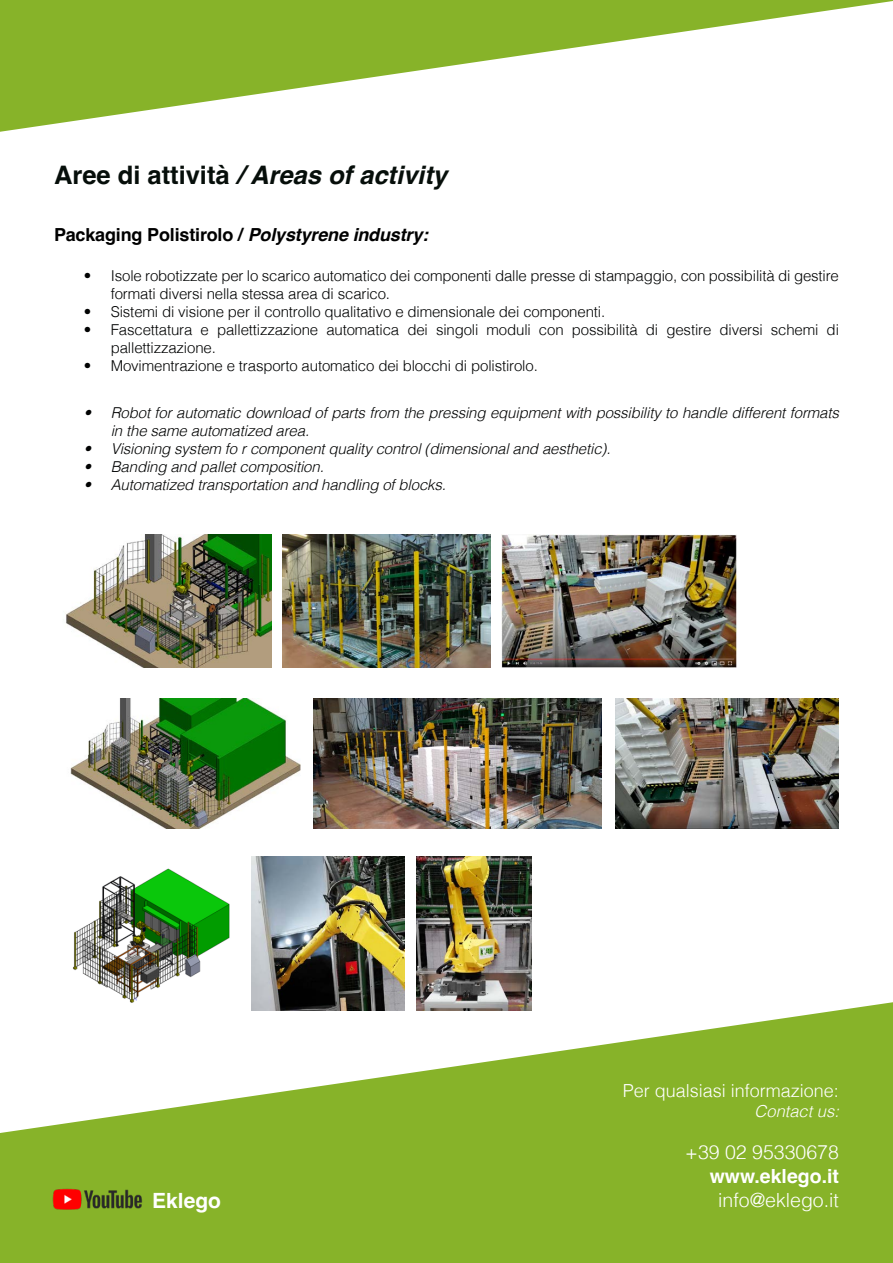
<style>
.page{position:relative;width:893px;height:1263px;background:#fff}
.page>*{position:absolute;margin:0;border:0;box-sizing:border-box;transform-origin:0 0}
.t1{font:italic 700 25.5px "Helvetica";color:#060e0a}
.t2{font:700 21px "Helvetica";color:#fff}
.t3{font:300 19.5px "Helvetica";color:#fff}
.t4{font:700 19.5px "Helvetica";color:#fff}
.t5{font:700 18px "Helvetica";letter-spacing:-.01em;color:#000}
.t6{font:300 18px "Helvetica";color:#fff}
.t7{font:italic 300 16.5px "Helvetica";color:#fff}
.t8{font:300 15px/18px "Helvetica";letter-spacing:-.01em;color:#010202}
.t9{font:italic 300 15px/18px "Helvetica";letter-spacing:-.01em;color:#010202}
.s1{font-style:normal}
.s2{font-style:italic}
</style>
<div class="page">
<svg style="left:0;top:0;width:893px;height:132px"></svg>
<svg style="left:0;top:1002px;width:893px;height:261px;fill:#87b329"></svg>
<img style="left:50px;top:1183px;width:95px;height:32px">
<img style="left:501px;top:534px;width:235px;height:134px">
<img style="left:282px;top:534px;width:208px;height:134px">
<img style="left:65px;top:534px;width:206px;height:134px">
<img style="left:70px;top:698px;width:231px;height:130px">
<img style="left:615px;top:698px;width:224px;height:130px">
<img style="left:314px;top:698px;width:288px;height:130px">
<img style="left:54px;top:868px;width:185px;height:142px">
<img style="left:417px;top:857px;width:115px;height:153px">
<img style="left:251px;top:857px;width:154px;height:153px">
<h1 class="t1" style="left:54px;top:159px;width:395px"><span class="s1">Aree di attività</span> / Areas of activity</h1>
<p class="t5" style="left:54px;top:224px;width:376px">Packaging Polistirolo / <span class="s2">Polystyrene industry:</span></p>
<p class="t8" style="left:111px;top:265px;width:730px;text-indent:-27px">• Isole robotizzate per lo scarico automatico dei componenti dalle presse di stampaggio, con possibilità di gestire formati diversi nella stessa area di scarico.</p>
<p class="t8" style="left:84px;top:301px;width:523px">• Sistemi di visione per il controllo qualitativo e dimensionale dei componenti.</p>
<p class="t8" style="left:111px;top:319px;width:730px;text-indent:-27px">• Fascettatura e pallettizzazione automatica dei singoli moduli con possibilità di gestire diversi schemi di pallettizzazione.</p>
<p class="t8" style="left:84px;top:355px;width:456px">• Movimentrazione e trasporto automatico dei blocchi di polistirolo.</p>
<p class="t9" style="left:111px;top:403px;width:730px;text-indent:-27px">• Robot for automatic download of parts from the pressing equipment with possibility to handle different formats in the same automatized area.</p>
<p class="t9" style="left:84px;top:439px;width:528px">• Visioning system fo r component quality control (dimensional and aesthetic).</p>
<p class="t9" style="left:84px;top:457px;width:242px">• Banding and pallet composition.</p>
<p class="t9" style="left:84px;top:475px;width:364px">• Automatized transportation and handling of blocks.</p>
<h2 class="t2" style="left:152px;top:1187px;width:70px">Eklego</h2>
<p class="t6" style="left:623px;top:1075px;width:218px">Per qualsiasi informazione:</p>
<p class="t7" style="left:755px;top:1097px;width:86px">Contact us:</p>
<h3 class="t3" style="left:685px;top:1135px;width:155px">+39 02 95330678</h3>
<h3 class="t4" style="left:710px;top:1164px;width:131px">www.eklego.it</h3>
<h3 class="t3" style="left:718px;top:1183px;width:122px">info@eklego.it</h3>
</div>
